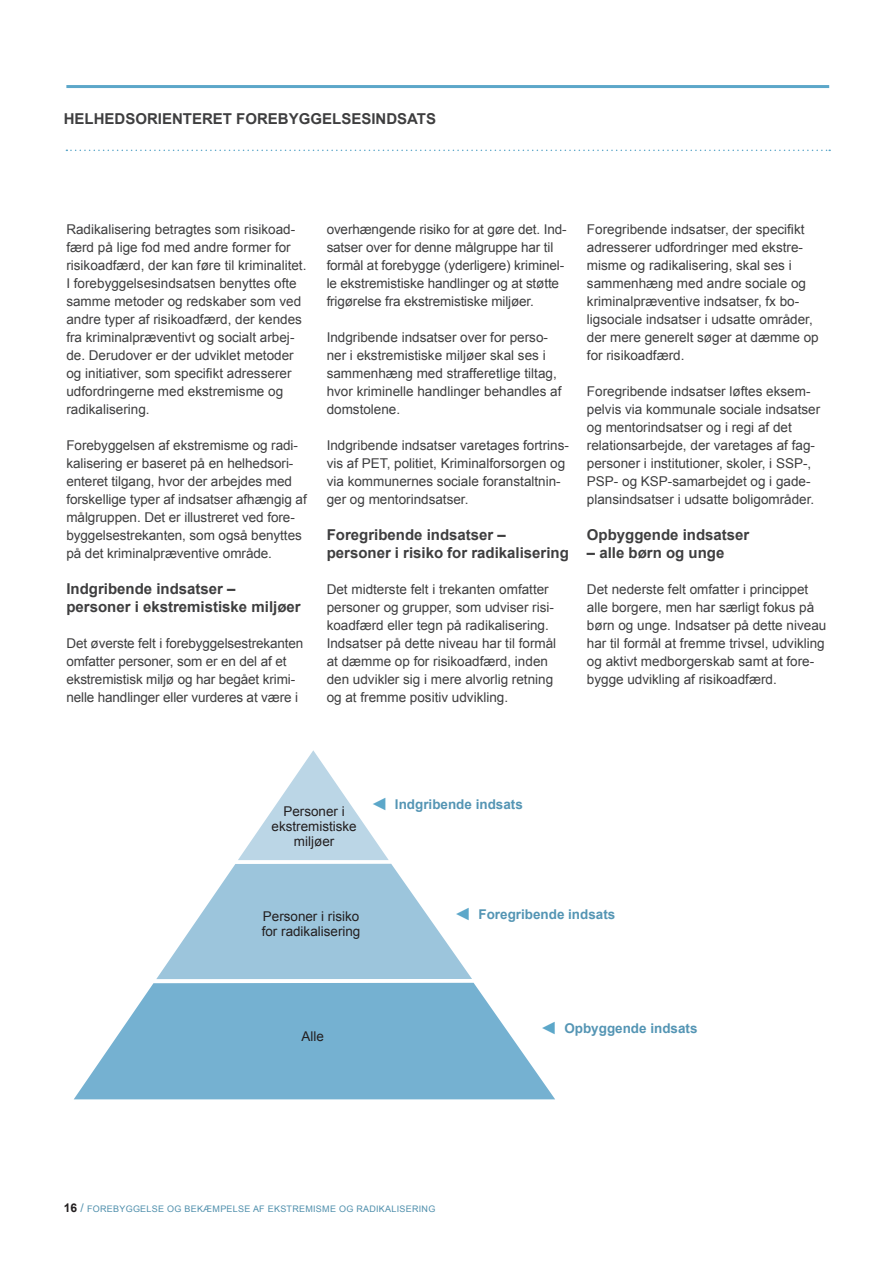
<style>
.page{position:relative;width:893px;height:1263px;background:#fff}
.page>*{position:absolute;margin:0;border:0;box-sizing:border-box;transform-origin:0 0}
.Heading_2{font:700 15px/18px "Arial";color:#3e3e3f}
.t1{font:13.5px/18px "Arial";color:#3e3e3f}
.t2{font:13.5px/14.9px "Arial";color:#231f20}
.t3{font:700 13.5px "Arial";color:#5495b4}
.t4{font:9px "Arial";letter-spacing:.03em;color:#4f8fac}
.s1{font-size:17.7px;color:#5ca7c9}
.s2{font-weight:700;font-size:12px;color:#231f20}
.s3{font-size:12px}
</style>
<div class="page">
<svg style="left:74px;top:983px;width:481px;height:116px;fill:#75b1d1"></svg>
<svg style="left:156px;top:750px;width:316px;height:229px"></svg>
<hr style="left:66px;top:85px;width:763px;height:3px;background:#5ca7c9">
<svg style="left:66px;top:150px;width:764px;height:1px"></svg>
<p class="Heading_2" style="left:64px;top:111px;width:374px">HELHEDSORIENTERET FOREBYGGELSESINDSATS</p>
<p class="t1" style="left:66px;top:220px;width:242px">Radikalisering betragtes som risikoad&shy;færd på lige fod med andre former for risikoadfærd, der kan føre til kriminalitet.<br>I forebyggelsesindsatsen benyttes ofte samme metoder og redskaber som ved andre typer af risikoadfærd, der kendes fra kriminalpræventivt og socialt arbej&shy;de. Derudover er der udviklet metoder og initiativer, som specifikt adresserer udfordringerne med ekstremisme og radikalisering.</p>
<p class="t1" style="left:66px;top:436px;width:242px">Forebyggelsen af ekstremisme og radi&shy;kalisering er baseret på en helhedsori&shy;enteret tilgang, hvor der arbejdes med forskellige typer af indsatser afhængig af målgruppen. Det er illustreret ved fore&shy;byggelsestrekanten, som også benyttes på det kriminalpræventive område.</p>
<p class="Heading_2" style="left:66px;top:580px;width:236px">Indgribende indsatser – personer i ekstremistiske miljøer</p>
<p class="t1" style="left:66px;top:634px;width:238px">Det øverste felt i forebyggelsestrekanten omfatter personer, som er en del af et ekstremistisk miljø og har begået krimi&shy;nelle handlinger eller vurderes at være i</p>
<p class="t1" style="left:327px;top:220px;width:241px">overhængende risiko for at gøre det. Ind&shy;satser over for denne målgruppe har til formål at forebygge (yderligere) kriminel&shy;le ekstremistiske handlinger og at støtte frigørelse fra ekstremistiske miljøer.</p>
<p class="t1" style="left:327px;top:328px;width:236px">Indgribende indsatser over for perso&shy;ner i ekstremistiske miljøer skal ses i sammenhæng med strafferetlige tiltag, hvor kriminelle handlinger behandles af domstolene.</p>
<p class="t1" style="left:327px;top:436px;width:244px">Indgribende indsatser varetages fortrins&shy;vis af PET, politiet, Kriminalforsorgen og via kommunernes sociale foranstaltnin&shy;ger og mentorindsatser.</p>
<p class="Heading_2" style="left:327px;top:526px;width:244px">Foregribende indsatser – personer i risiko for radikalisering</p>
<p class="t1" style="left:327px;top:580px;width:231px">Det midterste felt i trekanten omfatter personer og grupper, som udviser risi&shy;koadfærd eller tegn på radikalisering.<br>Indsatser på dette niveau har til formål at dæmme op for risikoadfærd, inden den udvikler sig i mere alvorlig retning og at fremme positiv udvikling.</p>
<p class="t1" style="left:587px;top:220px;width:233px">Foregribende indsatser, der specifikt adresserer udfordringer med ekstre&shy;misme og radikalisering, skal ses i sammenhæng med andre sociale og kriminalpræventive indsatser, fx bo&shy;ligsociale indsatser i udsatte områder, der mere generelt søger at dæmme op for risikoadfærd.</p>
<p class="t1" style="left:587px;top:382px;width:235px">Foregribende indsatser løftes eksem&shy;pelvis via kommunale sociale indsatser og mentorindsatser og i regi af det relationsarbejde, der varetages af fag&shy;personer i institutioner, skoler, i SSP-, PSP- og KSP-samarbejdet og i gade&shy;plansindsatser i udsatte boligområder.</p>
<p class="Heading_2" style="left:587px;top:526px;width:164px">Opbyggende indsatser</p>
<p class="Heading_2" style="left:587px;top:544px;width:139px">– alle børn og unge</p>
<p class="t1" style="left:587px;top:580px;width:241px">Det nederste felt omfatter i princippet alle borgere, men har særligt fokus på børn og unge. Indsatser på dette niveau har til formål at fremme trivsel, udvikling og aktivt medborgerskab samt at fore&shy;bygge udvikling af risikoadfærd.</p>
<p class="t2" style="left:283px;top:804px;width:63px">Personer i</p>
<p class="t2" style="left:272px;top:819px;width:87px">ekstremistiske</p>
<p class="t2" style="left:294px;top:834px;width:42px">miljøer</p>
<p class="t3" style="left:370px;top:796px;width:154px"><span class="s1">◄</span> Indgribende indsats</p>
<p class="t2" style="left:262px;top:909px;width:100px">Personer i risiko for radikalisering</p>
<p class="t2" style="left:302px;top:1029px;width:24px">Alle</p>
<p class="t3" style="left:454px;top:905px;width:163px"><span class="s1">◄</span> Foregribende indsats</p>
<p class="t3" style="left:540px;top:1019px;width:159px"><span class="s1">◄</span> Opbyggende indsats</p>
<p class="t4" style="left:64px;top:1203px;width:373px"><span class="s2">16</span> <span class="s3">/</span> FOREBYGGELSE OG BEKÆMPELSE AF EKSTREMISME OG RADIKALISERING</p>
</div>
